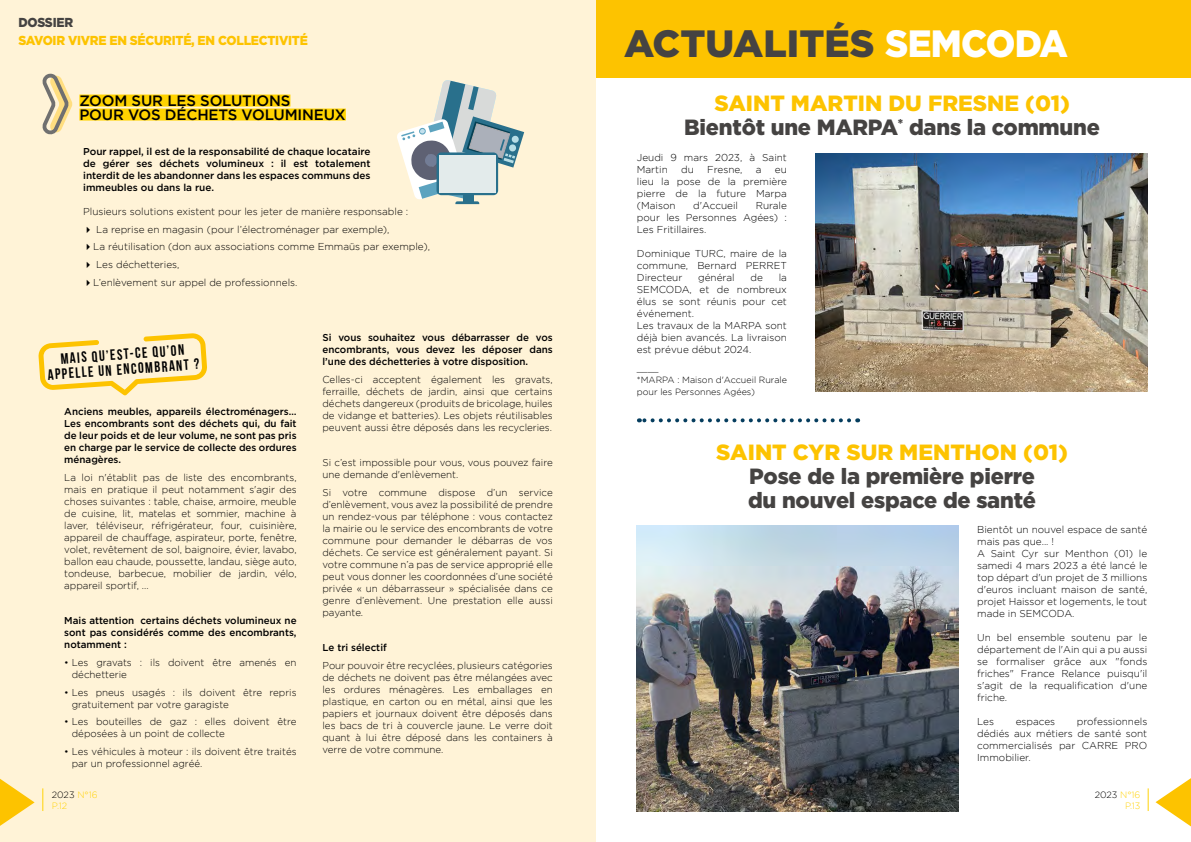
<style>
.page{position:relative;width:1191px;height:842px;background:#fff}
.page>*{position:absolute;margin:0;border:0;box-sizing:border-box;transform-origin:0 0}
.t1{font:900 38px "Gotham";letter-spacing:-.02em;color:#454342}
.t2{font:900 22px/24px "Gotham";letter-spacing:-.01em;color:#454342;text-align:center}
.t3{font:900 22px "Gotham";color:#fdc300}
.t4{font:500 15px/14px "Gotham";letter-spacing:-.01em;color:#000}
.t5{font:700 15px/15px "Bebas Neue";color:#000;text-align:center;scale:.96 1}
.t6{font:900 13px "Gotham";letter-spacing:-.02em;color:#fdc300;scale:.94 1}
.t7{font:900 13px "Gotham";letter-spacing:-.02em;color:#454342;scale:.94 1}
.t8{font:300 10px/12px "Gotham";color:#000;text-align:justify}
.t9{font:500 10px/12px "Gotham";color:#000;text-align:justify}
.t10{font:300 9.1px/11px "Gotham";color:#ffd309}
.t11{font:300 9px/12px "Gotham";color:#000}
.s1{color:#fff}
.s2{color:#fdc300}
.s3{color:#000}
</style>
<div class="page">
<div style="left:595px;top:0;width:596px;height:78px;background:#fdc300"></div>
<div style="left:0;top:0;width:595px;height:842px;background:#fff3d7"></div>
<div style="left:79px;top:95px;width:211px;height:12px;background:#ffd300"></div>
<div style="left:79px;top:109px;width:267px;height:12px;background:#ffd300"></div>
<svg style="left:42px;top:74px;width:30px;height:61px"></svg>
<svg style="left:397px;top:80px;width:127px;height:124px"></svg>
<svg style="left:38px;top:333px;width:169px;height:62px"></svg>
<svg style="left:639px;top:418px;width:210px;height:4px"></svg>
<img style="left:815px;top:153px;width:332px;height:239px">
<img style="left:637px;top:526px;width:321px;height:285px">
<svg style="left:43px;top:788px;width:1px;height:23px"></svg>
<svg style="left:1147px;top:788px;width:1px;height:23px"></svg>
<svg style="left:0;top:778px;width:35px;height:48px"></svg>
<svg style="left:1155px;top:778px;width:36px;height:49px"></svg>
<h3 class="t7" style="left:18px;top:15px;width:60px">DOSSIER</h3>
<h3 class="t6" style="left:18px;top:33px;width:309px">SAVOIR VIVRE EN SÉCURITÉ, EN COLLECTIVITÉ</h3>
<h3 class="t4" style="left:79px;top:93px;width:268px">ZOOM SUR LES SOLUTIONS<br>POUR VOS DÉCHETS VOLUMINEUX</h3>
<p class="t9" style="left:83px;top:145px;width:289px">Pour rappel, il est de la responsabilité de chaque locataire de gérer ses déchets volumineux : il est totalement interdit de les abandonner dans les espaces communs des immeubles ou dans la rue.</p>
<p class="t8" style="left:83px;top:205px;width:327px">Plusieurs solutions existent pour les jeter de manière responsable :</p>
<p class="t8" style="left:83px;top:223px;width:308px">✔ La reprise en magasin (pour l’électroménager par exemple),</p>
<p class="t8" style="left:83px;top:241px;width:348px">✔La réutilisation (don aux associations comme Emmaüs par exemple),</p>
<p class="t8" style="left:83px;top:258px;width:98px">✔ Les déchetteries,</p>
<p class="t8" style="left:83px;top:276px;width:216px">✔L’enlèvement sur appel de professionnels.</p>
<h3 class="t5" style="left:46px;top:352px;width:160px;rotate:-4deg">Mais qu’est-ce qu’on appelle un encombrant ?</h3>
<p class="t9" style="left:322px;top:332px;width:232px">Si vous souhaitez vous débarrasser de vos encombrants, vous devez les déposer dans l’une des déchetteries à votre disposition.</p>
<p class="t8" style="left:322px;top:373px;width:232px">Celles-ci acceptent également les gravats, ferraille, déchets de jardin, ainsi que certains déchets dangereux (produits de bricolage, huiles de vidange et batteries). Les objets réutilisables peuvent aussi être déposés dans les recycleries.</p>
<p class="t8" style="left:322px;top:457px;width:232px">Si c’est impossible pour vous, vous pouvez faire une demande d'enlèvement.</p>
<p class="t8" style="left:322px;top:486px;width:232px">Si votre commune dispose d’un service d’enlèvement, vous avez la possibilité de prendre un rendez-vous par téléphone : vous contactez la mairie ou le service des encombrants de votre commune pour demander le débarras de vos déchets. Ce service est généralement payant. Si votre commune n’a pas de service approprié elle peut vous donner les coordonnées d’une société privée « un débarrasseur » spécialisée dans ce genre d’enlèvement. Une prestation elle aussi payante.</p>
<p class="t9" style="left:322px;top:642px;width:66px">Le tri sélectif</p>
<p class="t8" style="left:322px;top:659px;width:232px">Pour pouvoir être recyclées, plusieurs catégories de déchets ne doivent pas être mélangées avec les ordures ménagères. Les emballages en plastique, en carton ou en métal, ainsi que les papiers et journaux doivent être déposés dans les bacs de tri à couvercle jaune. Le verre doit quant à lui être déposé dans les containers à verre de votre commune.</p>
<p class="t9" style="left:64px;top:406px;width:234px">Anciens meubles, appareils électroménagers… Les encombrants sont des déchets qui, du fait de leur poids et de leur volume, ne sont pas pris en charge par le service de collecte des ordures ménagères.</p>
<p class="t8" style="left:64px;top:471px;width:234px">La loi n'établit pas de liste des encombrants, mais en pratique il peut notamment s'agir des choses suivantes : table, chaise, armoire, meuble de cuisine, lit, matelas et sommier, machine à laver, téléviseur, réfrigérateur, four, cuisinière, appareil de chauffage, aspirateur, porte, fenêtre, volet, revêtement de sol, baignoire, évier, lavabo, ballon eau chaude, poussette, landau, siège auto, tondeuse, barbecue, mobilier de jardin, vélo, appareil sportif, ...</p>
<p class="t9" style="left:64px;top:615px;width:234px">Mais attention certains déchets volumineux ne sont pas considérés comme des encombrants, notamment :</p>
<p class="t8" style="left:72px;top:656px;width:226px;text-indent:-8px">• Les gravats : ils doivent être amenés en déchetterie</p>
<p class="t8" style="left:72px;top:686px;width:226px;text-indent:-8px">• Les pneus usagés : ils doivent être repris gratuitement par votre garagiste</p>
<p class="t8" style="left:72px;top:716px;width:226px;text-indent:-8px">• Les bouteilles de gaz : elles doivent être déposées à un point de collecte</p>
<p class="t8" style="left:72px;top:745px;width:226px;text-indent:-8px">• Les véhicules à moteur : ils doivent être traités par un professionnel agréé.</p>
<h1 class="t1" style="left:624px;top:21px;width:445px">ACTUALITÉS <span class="s1">SEMCODA</span></h1>
<h2 class="t2" style="left:684px;top:91px;width:417px"><span class="s2">SAINT MARTIN DU FRESNE (01)<br></span>Bientôt une MARPA<sup>*</sup> dans la commune</h2>
<p class="t8" style="left:637px;top:151px;width:152px">Jeudi 9 mars 2023, à Saint<br>Martin</p>
<p class="t8" style="left:681px;top:163px;width:14px">du</p>
<p class="t8" style="left:707px;top:163px;width:37px">Fresne,</p>
<p class="t8" style="left:756px;top:163px;width:7px">a</p>
<p class="t8" style="left:637px;top:163px;width:152px;text-indent:138px">eu lieu la pose de la première pierre de la future Marpa (Maison</p>
<p class="t8" style="left:637px;top:199px;width:152px;text-indent:119px">Rurale pour les Personnes Agées) :<br>Les Fritillaires.</p>
<p class="t8" style="left:637px;top:247px;width:152px">Dominique TURC, maire de la commune, Bernard PERRET Directeur</p>
<p class="t8" style="left:693px;top:199px;width:46px">d'Accueil</p>
<p class="t8" style="left:637px;top:271px;width:152px;text-align:left;text-indent:142px">la<br>SEMCODA, et de nombreux élus se sont réunis pour cet événement.<br>Les travaux de la MARPA sont déjà bien avancés. La livraison est prévue début 2024.</p>
<p class="t8" style="left:698px;top:271px;width:38px">général</p>
<p class="t8" style="left:750px;top:271px;width:14px">de</p>
<p class="t11" style="left:637px;top:361px;width:152px">____<br>*MARPA : Maison d'Accueil Rurale pour les Personnes Agées)</p>
<h2 class="t3" style="left:716px;top:440px;width:353px">SAINT CYR SUR MENTHON (01)</h2>
<h2 class="t2" style="left:748px;top:464px;width:289px;text-align:left">Pose de la première pierre du nouvel espace de santé</h2>
<p class="t8" style="left:977px;top:523px;width:172px;text-align:left">Bientôt un nouvel espace de santé mais pas que... !<br>A Saint Cyr sur Menthon (01) le samedi 4 mars 2023 a été lancé le top départ d'un projet de 3 millions d'euros incluant maison de santé, projet Haissor et logements, le tout made in SEMCODA.</p>
<p class="t8" style="left:977px;top:631px;width:172px">Un bel ensemble soutenu par le département de l'Ain qui a pu aussi se formaliser grâce aux "fonds friches" France Relance puisqu'il s'agit de la requalification d'une friche.</p>
<p class="t8" style="left:977px;top:715px;width:18px">Les</p>
<p class="t8" style="left:1015px;top:715px;width:41px">espaces</p>
<p class="t8" style="left:977px;top:715px;width:172px;text-indent:100px">professionnels dédiés aux métiers de santé sont commercialisés par CARRE PRO Immobilier.</p>
<p class="t10" style="left:52px;top:789px;width:47px"><span class="s3">2023</span> N°16<br>P.12</p>
<p class="t10" style="left:1094px;top:789px;width:47px;text-align:right"><span class="s3">2023</span> N°16<br>P.13</p>
</div>
